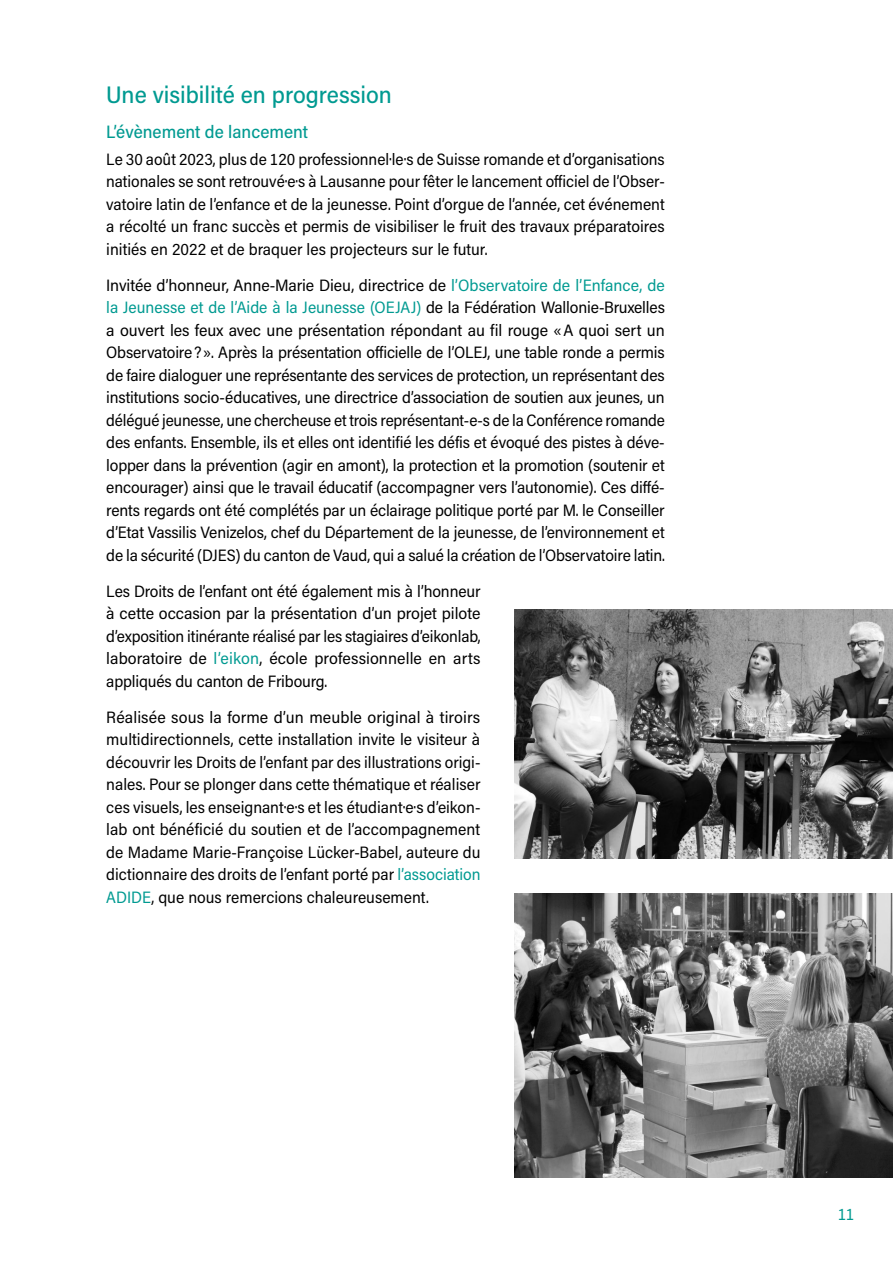
<style>
.page{position:relative;width:893px;height:1263px;background:#fff}
.page>*{position:absolute;margin:0;border:0;box-sizing:border-box;transform-origin:0 0}
.t1{font:500 24px "Acumin Pro Semi Cond";color:#009a91}
.t2{font:500 18px "Acumin Pro Semi Cond";color:#009a91}
.t3{font:16.5px/22.5px "Acumin Pro Semi Cond";color:#000;text-align:justify}
.t4{font:16.5px "Acumin Pro Semi Cond";color:#009a91}
.s1{color:#009a91}
</style>
<div class="page">
<img style="left:514px;top:609px;width:379px;height:249px">
<img style="left:514px;top:893px;width:379px;height:285px">
<h1 class="t1" style="left:106px;top:78px;width:287px">Une visibilité en progression</h1>
<p class="t2" style="left:106px;top:119px;width:203px">L’évènement de lancement</p>
<p class="t3" style="left:106px;top:147px;width:560px">Le 30 août 2023, plus de 120 professionnel·le·s de Suisse romande et d’organisations nationales se sont retrouvé·e·s à Lausanne pour fêter le lancement officiel de l’Obser&shy;vatoire latin de l’enfance et de la jeunesse. Point d’orgue de l’année, cet événement a récolté un franc succès et permis de visibiliser le fruit des travaux préparatoires initiés en 2022 et de braquer les projecteurs sur le futur.</p>
<p class="t3" style="left:106px;top:273px;width:560px">Invitée d’honneur, Anne-Marie Dieu, directrice de <span class="s1">l’Observatoire de l’Enfance, de la Jeunesse et de l’Aide à la Jeunesse (OEJAJ)</span> de la Fédération Wallonie-Bruxelles a ouvert les feux avec une présentation répondant au fil rouge «A quoi sert un Observatoire?». Après la présentation officielle de l’OLEJ, une table ronde a permis de faire dialoguer une représentante des services de protection, un représentant des institutions socio-éducatives, une directrice d’association de soutien aux jeunes, un délégué jeunesse, une chercheuse et trois représentant-e-s de la Conférence romande des enfants. Ensemble, ils et elles ont identifié les défis et évoqué des pistes à déve&shy;lopper dans la prévention (agir en amont), la protection et la promotion (soutenir et encourager) ainsi que le travail éducatif (accompagner vers l’autonomie). Ces diffé&shy;rents regards ont été complétés par un éclairage politique porté par M. le Conseiller d’Etat Vassilis Venizelos, chef du Département de la jeunesse, de l’environnement et de la sécurité (DJES) du canton de Vaud, qui a salué la création de l’Observatoire latin.</p>
<p class="t3" style="left:106px;top:579px;width:376px">Les Droits de l’enfant ont été également mis à l’honneur à cette occasion par la présentation d’un projet pilote d’exposition itinérante réalisé par les stagiaires d’eikonlab, laboratoire de <span class="s1">l’eikon</span>, école professionnelle en arts appliqués du canton de Fribourg.</p>
<p class="t3" style="left:106px;top:705px;width:376px">Réalisée sous la forme d’un meuble original à tiroirs multidirectionnels, cette installation invite le visiteur à découvrir les Droits de l’enfant par des illustrations origi&shy;nales. Pour se plonger dans cette thématique et réaliser ces visuels, les enseignant·e·s et les étudiant·e·s d’eikon&shy;lab ont bénéficié du soutien et de l’accompagnement de Madame Marie-Françoise Lücker-Babel, auteure du dictionnaire des droits de l’enfant porté par <span class="s1">l’association ADIDE</span>, que nous remercions chaleureusement.</p>
<p class="t4" style="left:838px;top:1202px;width:18px">11</p>
</div>
